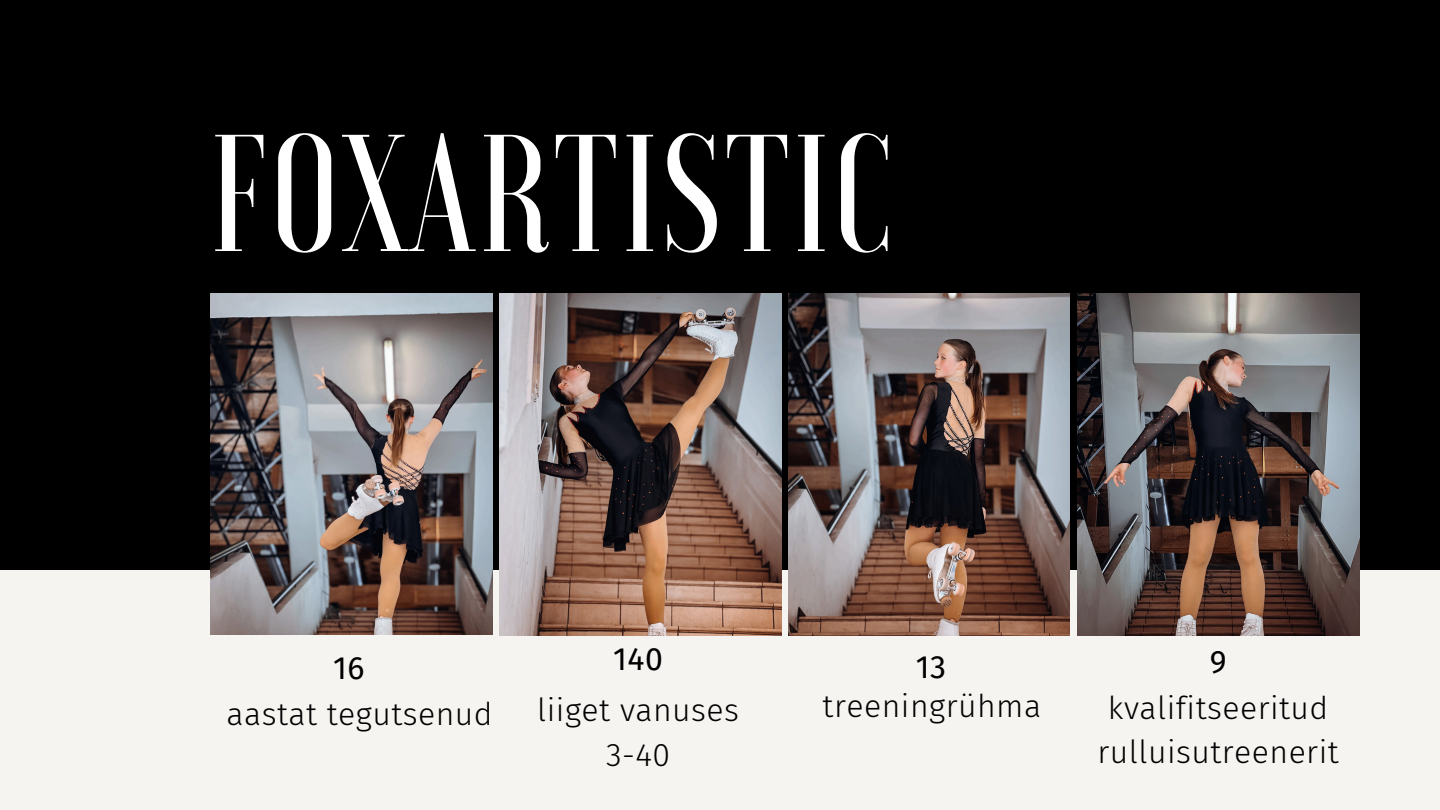
<style>
.page{position:relative;width:1440px;height:810px;background:#000}
.page>*{position:absolute;margin:0;border:0;box-sizing:border-box;transform-origin:0 0}
.t1{font:500 166px "Voga";letter-spacing:.02em;color:#fff}
.t2{font:300 32px/44.2px "Fira Sans";letter-spacing:.015em;color:#000;text-align:center}
.t3{font:32px "Fira Sans";letter-spacing:.02em;color:#000}
</style>
<div class="page">
<div style="left:0;top:570px;width:1440px;height:240px;background:#f6f4f1"></div>
<img style="left:210px;top:294px;width:282px;height:340px">
<img style="left:499px;top:294px;width:282px;height:341px">
<img style="left:789px;top:294px;width:281px;height:341px">
<img style="left:1077px;top:294px;width:282px;height:341px">
<h1 class="t1" style="left:210px;top:111px;width:684px">FOXARTISTIC</h1>
<p class="t3" style="left:333px;top:649px;width:33px">16</p>
<p class="t2" style="left:226px;top:692px;width:268px">aastat tegutsenud</p>
<p class="t3" style="left:613px;top:640px;width:52px">140</p>
<p class="t2" style="left:537px;top:689px;width:203px">liiget vanuses</p>
<p class="t2" style="left:606px;top:733px;width:65px">3-40</p>
<p class="t3" style="left:916px;top:648px;width:32px">13</p>
<p class="t2" style="left:823px;top:684px;width:220px">treeningrühma</p>
<h2 class="t3" style="left:1210px;top:643px;width:18px">9</h2>
<p class="t2" style="left:1097px;top:686px;width:243px">kvalifitseeritud rulluisutreenerit</p>
</div>
